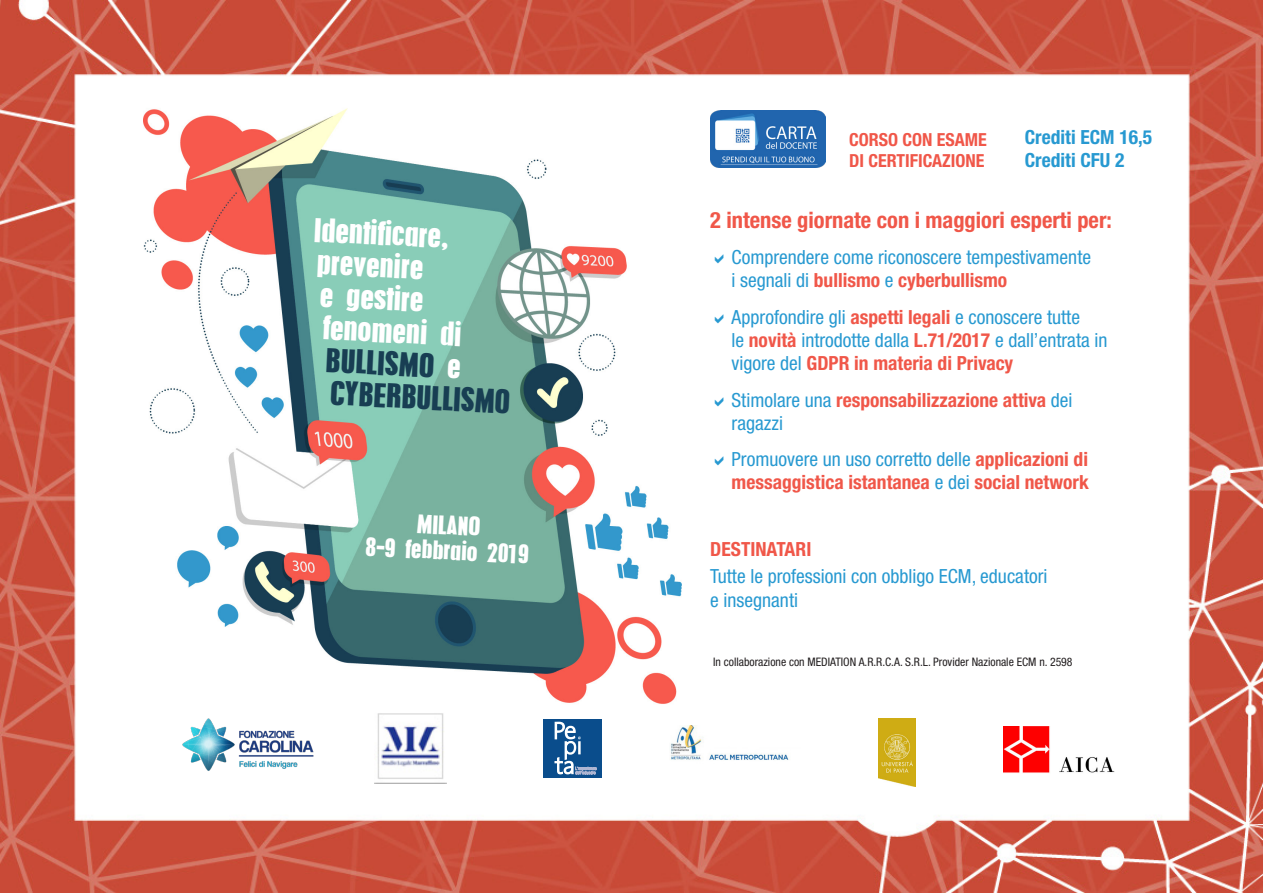
<style>
.page{position:relative;width:1263px;height:893px;background:#fff}
.page>*{position:absolute;margin:0;border:0;box-sizing:border-box;transform-origin:0 0}
.t1{font:27px "Pilsen Plakat";color:#fff}
.t2{font:27px "Pilsen Plakat";color:#183e53}
.Normal__Web{font:700 condensed 22.5px "Helvetica Neue LT Std";color:#f05749}
.t3{font:21px "Pilsen Plakat";color:#fff}
.Normal__Web-2{font:condensed 19.5px/23.4px "Helvetica Neue LT Std";color:#2799d1}
.Normal__Web-3{font:700 condensed 19.5px/23.4px "Helvetica Neue LT Std";color:#f05749}
.Normal__Web-4{font:700 condensed 19.5px "Helvetica Neue LT Std";color:#2799d1}
.Normal__Web-5{font:700 condensed 18px "Helvetica Neue LT Std";color:#f05749}
.t4{font:condensed 11.7px "Helvetica Neue LT Std";color:#231f20}
.s1{color:#fff}
.s2{font-weight:400;color:#2799d1}
.s3{font-weight:700;color:#f05749}
</style>
<div class="page">
<img style="left:0;top:0;width:1263px;height:893px">
<img style="left:178px;top:706px;width:141px;height:86px">
<img style="left:374px;top:712px;width:73px;height:72px">
<div style="left:543px;top:719px;width:59px;height:58px;background:#0a4d8c"></div>
<svg style="left:554px;top:721px;width:42px;height:54px"></svg>
<img style="left:669px;top:726px;width:131px;height:44px">
<img style="left:1004px;top:726px;width:110px;height:51px">
<img style="left:143px;top:105px;width:538px;height:601px">
<img style="left:710px;top:111px;width:115px;height:56px">
<img style="left:878px;top:719px;width:37px;height:67px">
<svg style="left:715px;top:254px;width:9px;height:9px"></svg>
<svg style="left:715px;top:314px;width:9px;height:9px"></svg>
<svg style="left:715px;top:397px;width:9px;height:9px"></svg>
<svg style="left:715px;top:456px;width:9px;height:9px"></svg>
<p class="t1" style="left:315px;top:208px;width:136px;rotate:3deg">Identificare,</p>
<p class="t1" style="left:318px;top:240px;width:108px;rotate:3deg">prevenire</p>
<p class="t1" style="left:321px;top:273px;width:105px;rotate:3deg">e gestire</p>
<p class="t1" style="left:324px;top:305px;width:140px;rotate:3deg">fenomeni di</p>
<p class="t2" style="left:327px;top:338px;width:137px;rotate:3deg">BULLISMO <span class="s1">e</span></p>
<p class="t2" style="left:331px;top:370px;width:182px;rotate:3deg">CYBERBULLISMO</p>
<p class="t3" style="left:417px;top:506px;width:65px;rotate:3deg">MILANO</p>
<p class="t3" style="left:367px;top:529px;width:165px;rotate:3deg">8-9 febbraio 2019</p>
<p class="Normal__Web-5" style="left:849px;top:128px;width:139px">CORSO CON ESAME</p>
<p class="Normal__Web-5" style="left:849px;top:150px;width:137px">DI CERTIFICAZIONE</p>
<p class="Normal__Web-4" style="left:1025px;top:125px;width:129px">Crediti ECM 16,5</p>
<p class="Normal__Web-4" style="left:1025px;top:148px;width:101px">Crediti CFU 2</p>
<p class="Normal__Web" style="left:710px;top:206px;width:403px">2 intense giornate con i maggiori esperti per:</p>
<p class="Normal__Web-2" style="left:731px;top:245px;width:361px">Comprendere come riconoscere tempestivamente</p>
<p class="Normal__Web-3" style="left:731px;top:268px;width:277px"><span class="s2">i segnali di</span> bullismo <span class="s2">e</span> cyberbullismo</p>
<p class="Normal__Web-2" style="left:731px;top:305px;width:350px">Approfondire gli <span class="s3">aspetti legali</span> e conoscere tutte</p>
<p class="Normal__Web-2" style="left:731px;top:328px;width:377px">le <span class="s3">novità</span> introdotte dalla <span class="s3">L.71/2017</span> e dall’entrata in vigore del <span class="s3">GDPR in materia di Privacy</span></p>
<p class="Normal__Web-3" style="left:731px;top:388px;width:342px"><span class="s2">Stimolare una</span> responsabilizzazione attiva <span class="s2">dei ragazzi</span></p>
<p class="Normal__Web-3" style="left:731px;top:447px;width:359px"><span class="s2">Promuovere un uso corretto delle</span> applicazioni di messaggistica istantanea <span class="s2">e dei</span> social network</p>
<p class="Normal__Web-3" style="left:710px;top:537px;width:103px">DESTINATARI</p>
<p class="Normal__Web-2" style="left:710px;top:564px;width:339px">Tutte le professioni con obbligo ECM, educatori</p>
<p class="Normal__Web-2" style="left:710px;top:588px;width:89px">e insegnanti</p>
<p class="t4" style="left:713px;top:656px;width:361px">In collaborazione con MEDIATION A.R.R.C.A. S.R.L. Provider Nazionale ECM n. 2598</p>
</div>
